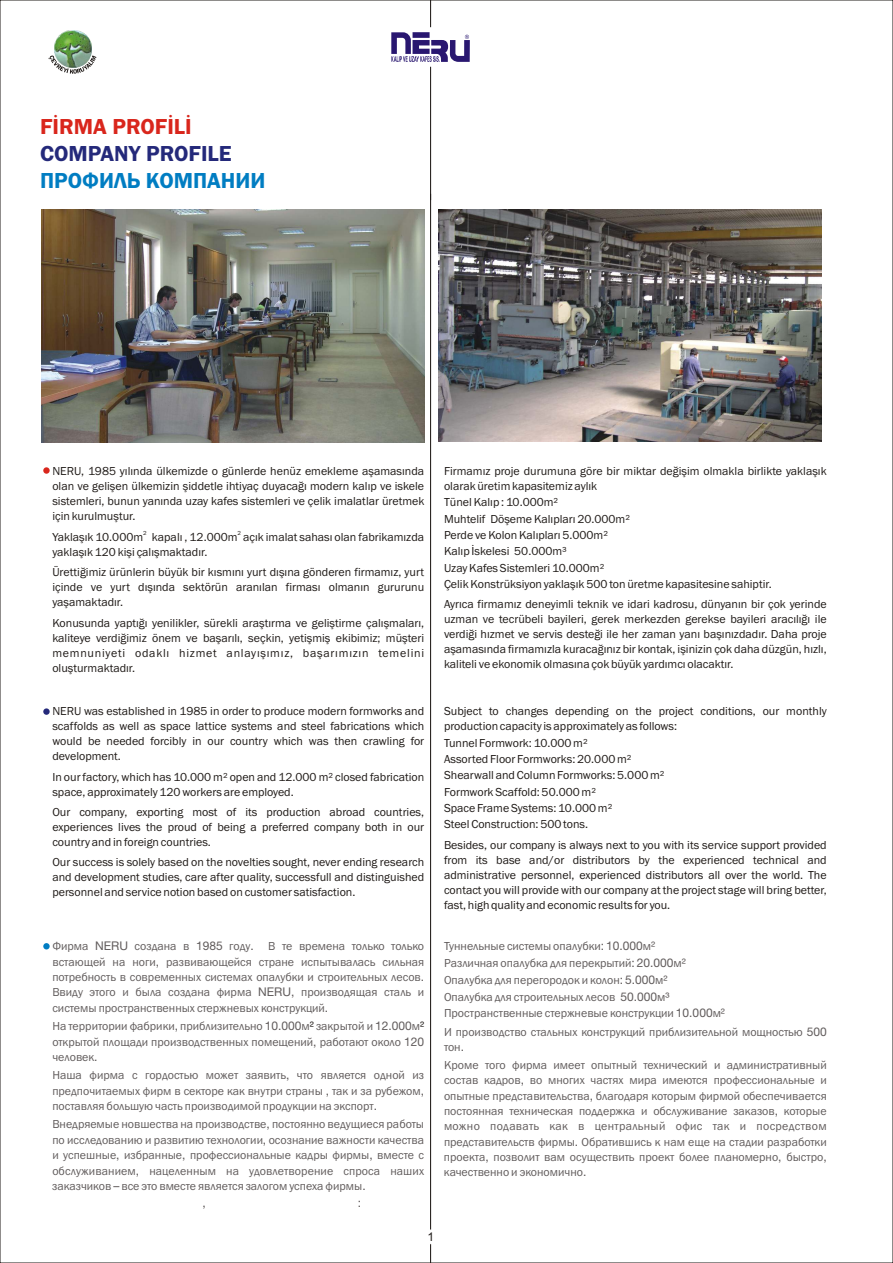
<style>
.page{position:relative;width:893px;height:1263px;background:#fff}
.page>*{position:absolute;margin:0;border:0;box-sizing:border-box;transform-origin:0 0}
.t1{font:600 22.5px "Franklin Gothic";color:#007dc2}
.t2{font:600 22.5px "Franklin Gothic";color:#24297a}
.t3{font:600 22.5px "Franklin Gothic";color:#d9261c}
.t4{font:12px/15px "Franklin Gothic";color:#1f1a17;text-align:justify}
.t5{font:12px/15.5px "Franklin Gothic";color:#615c5c;text-align:justify}
.t6{font:12px "Arial";color:#1f1a17}
.t7{font:12px "Helvetica Neue LT Pro";color:#1f1a17}
.t8{font:6px "Franklin Gothic";color:#1f1a17}
.s1{font-family:"Helvetica Neue LT Pro"}
.s2{font-family:"Helvetica Neue LT Pro";color:#1f1a17}
</style>
<div class="page">
<img style="left:439px;top:210px;width:382px;height:232px">
<img style="left:41px;top:210px;width:383px;height:233px">
<hr style="left:430px;top:194px;width:1px;height:1069px;background:#1f1a17">
<svg style="left:391px;top:0;width:79px;height:62px"></svg>
<hr style="left:430px;top:67px;width:1px;height:133px;background:#1f1a17">
<svg style="left:430px;top:1230px;width:1px;height:14px"></svg>
<div style="left:43px;top:943px;width:7px;height:6px;background:#007dc2;border-radius:50%"></div>
<svg style="left:43px;top:467px;width:7px;height:7px"></svg>
<svg style="left:43px;top:708px;width:7px;height:7px"></svg>
<div style="left:53px;top:29px;width:39px;height:39px;border:1px solid #fff;border-radius:50%"></div>
<svg style="left:49px;top:55px;width:47px;height:19px"></svg>
<img style="left:54px;top:30px;width:38px;height:37px">
<h1 class="t3" style="left:40px;top:118px;width:153px">FİRMA PROFİLİ</h1>
<h1 class="t2" style="left:40px;top:145px;width:193px">COMPANY PROFILE</h1>
<h1 class="t1" style="left:40px;top:172px;width:227px">ПРОФИЛЬ КОМПАНИИ</h1>
<p class="t4" style="left:52px;top:464px;width:374px">NERU, 1985 yılında ülkemizde o günlerde henüz emekleme aşamasında olan ve gelişen ülkemizin şiddetle ihtiyaç duyacağı modern kalıp ve iskele sistemleri, bunun yanında uzay kafes sistemleri ve çelik imalatlar üretmek için kurulmuştur.</p>
<p class="t8" style="left:143px;top:531px;width:5px">2</p>
<p class="t8" style="left:238px;top:531px;width:5px">2</p>
<p class="t4" style="left:52px;top:530px;width:373px">Yaklaşık 10.000m kapalı , 12.000m açık imalat sahası olan fabrikamızda yaklaşık 120 kişi çalışmaktadır.</p>
<p class="t4" style="left:52px;top:566px;width:373px">Ürettiğimiz ürünlerin büyük bir kısmını yurt dışına gönderen firmamız, yurt içinde ve yurt dışında sektörün aranılan firması olmanın gururunu yaşamaktadır.</p>
<p class="t4" style="left:52px;top:616px;width:373px">Konusunda yaptığı yenilikler, sürekli araştırma ve geliştirme çalışmaları, kaliteye verdiğimiz önem ve başarılı, seçkin, yetişmiş ekibimiz; müşteri memnuniyeti odaklı hizmet anlayışımız, başarımızın temelini oluşturmaktadır.</p>
<p class="t4" style="left:52px;top:705px;width:373px">NERU was established in 1985 in order to produce modern formworks and scaffolds as well as space lattice systems and steel fabrications which would be needed forcibly in our country which was then crawling for development.</p>
<p class="t4" style="left:52px;top:770px;width:373px">In our factory, which has 10.000 m² open and 12.000 m² closed fabrication space, approximately 120 workers are employed.</p>
<p class="t4" style="left:52px;top:805px;width:373px">Our company, exporting most of its production abroad countries, experiences lives the proud of being a preferred company both in our country and in foreign countries.</p>
<p class="t4" style="left:52px;top:856px;width:373px">Our success is solely based on the novelties sought, never ending research and development studies, care after quality, successfull and distinguished personnel and service notion based on customer satisfaction.</p>
<p class="t5" style="left:52px;top:939px;width:373px">Фирма <span class="s1">NERU</span> создана в <span class="s1">1985</span> году<span class="s1">.</span> В те времена только только встающей на ноги<span class="s1">,</span> развивающейся стране испытывалась сильная потребность в современных системах опалубки и строительных лесов<span class="s1">.<br></span>Ввиду этого и была создана фирма <span class="s1">NERU,</span> производящая сталь и системы пространственных стержневых конструкций<span class="s1">.</span></p>
<p class="t5" style="left:52px;top:1019px;width:373px">На территории фабрики<span class="s1">,</span> приблизительно <span class="s1">10.000</span>м закрытой и <span class="s1">12.000</span>м<span class="s2">² </span>открытой площади производственных помещений<span class="s1">,</span> работают около <span class="s1">120 </span>человек<span class="s1">.</span></p>
<p class="t5" style="left:52px;top:1068px;width:373px">Наша фирма с гордостью может заявить<span class="s1">,</span> что является одной из предпочитаемых фирм в секторе как внутри страны <span class="s1">,</span> так и за рубежом<span class="s1">, </span>поставляя большую часть производимой продукции на экспорт<span class="s1">.</span></p>
<p class="t5" style="left:52px;top:1117px;width:373px">Внедряемые новшества на производстве<span class="s1">,</span> постоянно ведущиеся работы по исследованию и развитию технологии<span class="s1">,</span> осознание важности качества и успешные<span class="s1">,</span> избранные<span class="s1">,</span> профессиональные кадры фирмы<span class="s1">,</span> вместе с обслуживанием<span class="s1">,</span> нацеленным на удовлетворение спроса наших заказчиков <span class="s1">–</span> все это вместе является залогом успеха фирмы<span class="s1">.</span></p>
<p class="t7" style="left:310px;top:1021px;width:5px">²</p>
<p class="t4" style="left:444px;top:464px;width:384px">Firmamız proje durumuna göre bir miktar değişim olmakla birlikte yaklaşık olarak üretim kapasitemiz aylık</p>
<p class="t4" style="left:444px;top:495px;width:329px;line-height:16.4px;text-align:left">Tünel Kalıp : 10.000m²<br>Muhtelif Döşeme Kalıpları 20.000m²<br>Perde ve Kolon Kalıpları 5.000m²<br>Kalıp İskelesi 50.000m³<br>Uzay Kafes Sistemleri 10.000m²<br>Çelik Konstrüksiyon yaklaşık 500 ton üretme kapasitesine sahiptir.</p>
<p class="t4" style="left:444px;top:598px;width:384px">Ayrıca firmamız deneyimli teknik ve idari kadrosu, dünyanın bir çok yerinde uzman ve tecrübeli bayileri, gerek merkezden gerekse bayileri aracılığı ile verdiği hızmet ve servis desteği ile her zaman yanı başınızdadır. Daha proje aşamasında firmamızla kuracağınız bir kontak, işinizin çok daha düzgün, hızlı, kaliteli ve ekonomik olmasına çok büyük yardımcı olacaktır.</p>
<p class="t4" style="left:444px;top:705px;width:384px">Subject to changes depending on the project conditions, our monthly production capacity is approximately as follows:</p>
<p class="t4" style="left:444px;top:735px;width:222px;line-height:16.4px;text-align:left">Tunnel Formwork: 10.000 m²<br>Assorted Floor Formworks: 20.000 m²<br>Shearwall and Column Formworks: 5.000 m²<br>Formwork Scaffold: 50.000 m²<br>Space Frame Systems: 10.000 m²<br>Steel Construction: 500 tons.</p>
<p class="t4" style="left:444px;top:838px;width:384px">Besides, our company is always next to you with its service support provided from its base and/or distributors by the experienced technical and administrative personnel, experienced distributors all over the world. The contact you will provide with our company at the project stage will bring better, fast, high quality and economic results for you.</p>
<p class="t5" style="left:444px;top:939px;width:282px;line-height:16.8px;text-align:left">Туннельные системы опалубки<span class="s1">: 10.000</span>м<span class="s1">²<br></span>Различная опалубка для перекрытий<span class="s1">: 20.000</span>м<span class="s1">²<br></span>Опалубка для перегородок и колон<span class="s1">: 5.000</span>м<span class="s1">²<br></span>Опалубка для строительных лесов <span class="s1">50.000</span>м<span class="s1">³<br></span>Пространственные стержневые конструкции <span class="s1">10.000</span>м<span class="s1">²</span></p>
<p class="t5" style="left:444px;top:1025px;width:384px">И производство стальных конструкций приблизительной мощностью <span class="s1">500 </span>тон<span class="s1">.</span></p>
<p class="t5" style="left:444px;top:1058px;width:384px">Кроме того фирма имеет опытный технический и административный состав кадров<span class="s1">,</span> во многих частях мира имеются профессиональные и опытные представительства<span class="s1">,</span> благодаря которым фирмой обеспечивается постоянная техническая поддержка и обслуживание заказов<span class="s1">,</span> которые можно подавать как в центральный офис так и посредством представительств фирмы<span class="s1">.</span> Обратившись к нам еще на стадии разработки проекта<span class="s1">,</span> позволит вам осуществить проект более планомерно<span class="s1">,</span> быстро<span class="s1">, </span>качественно и экономично<span class="s1">.</span></p>
<p class="t6" style="left:427px;top:1232px;width:8px">1</p>
</div>
